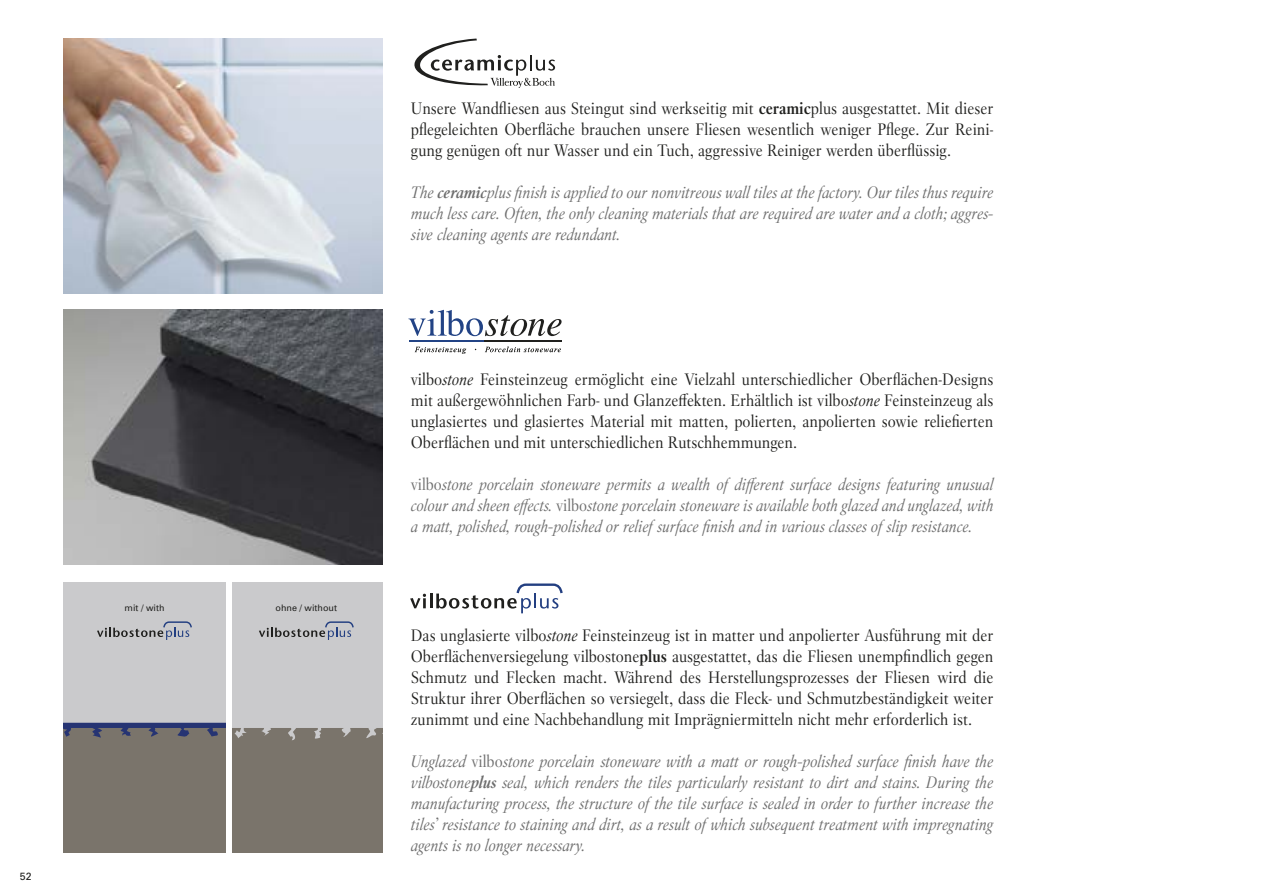
<style>
.page{position:relative;width:1263px;height:893px;background:#fff}
.page>*{position:absolute;margin:0;border:0;box-sizing:border-box;transform-origin:0 0}
.t1{font:16.5px/21px "Villeroy Boch";color:#20201e;text-align:justify}
.t2{font:italic 16.5px/21px "Villeroy Boch";color:#6e6e6e;text-align:justify}
.t3{font:10.5px "Univers";color:#20201e}
.t4{font:9px "Univers";color:#20201e}
.s1{font-weight:700}
.s2{font-style:italic}
.s3{font-style:normal}
</style>
<div class="page">
<img style="left:63px;top:310px;width:319px;height:255px">
<div style="left:63px;top:582px;width:163px;height:222px;background:#cacacc"></div>
<div style="left:232px;top:582px;width:150px;height:222px;background:#cacacc"></div>
<svg style="left:63px;top:722px;width:319px;height:130px;background:#7c7771"></svg>
<img style="left:63px;top:38px;width:319px;height:255px">
<svg style="left:414px;top:39px;width:141px;height:49px"></svg>
<svg style="left:97px;top:621px;width:95px;height:19px"></svg>
<svg style="left:259px;top:621px;width:95px;height:19px"></svg>
<svg style="left:408px;top:310px;width:153px;height:26px"></svg>
<hr style="left:483px;top:340px;width:78px;height:2px;background:#20201e">
<hr style="left:409px;top:340px;width:74px;height:2px;background:#224385">
<svg style="left:410px;top:583px;width:153px;height:30px"></svg>
<svg style="left:415px;top:347px;width:51px;height:7px"></svg>
<svg style="left:485px;top:347px;width:76px;height:5px"></svg>
<p class="t3" style="left:20px;top:870px;width:13px">52</p>
<p class="t4" style="left:125px;top:603px;width:41px">mit / with</p>
<p class="t4" style="left:276px;top:603px;width:63px">ohne / without</p>
<p class="t1" style="left:411px;top:98px;width:584px">Unsere Wandfliesen aus Steingut sind werkseitig mit <span class="s1">ceramic</span>plus ausgestattet. Mit dieser pflegeleichten Oberfläche brauchen unsere Fliesen wesentlich weniger Pflege. Zur Reini&shy;gung genügen oft nur Wasser und ein Tuch, aggressive Reiniger werden überflüssig.</p>
<p class="t2" style="left:411px;top:182px;width:584px">The <span class="s1">ceramic</span>plus finish is applied to our nonvitreous wall tiles at the factory. Our tiles thus require much less care. Often, the only cleaning materials that are required are water and a cloth; aggres&shy;sive cleaning agents are redundant.</p>
<p class="t1" style="left:411px;top:368px;width:584px">vilbo<span class="s2">stone</span> Feinsteinzeug ermöglicht eine Vielzahl unterschiedlicher Oberflächen-Designs mit außergewöhnlichen Farb- und Glanzeffekten. Erhältlich ist vilbo<span class="s2">stone</span> Feinsteinzeug als unglasiertes und glasiertes Material mit matten, polierten, anpolierten sowie reliefierten Oberflächen und mit unterschiedlichen Rutschhemmungen.</p>
<p class="t2" style="left:411px;top:473px;width:584px"><span class="s3">vilbo</span>stone porcelain stoneware permits a wealth of different surface designs featuring unusual colour and sheen effects. <span class="s3">vilbo</span>stone porcelain stoneware is available both glazed and unglazed, with a matt, polished, rough-polished or relief surface finish and in various classes of slip resistance.</p>
<p class="t1" style="left:411px;top:624px;width:584px">Das unglasierte vilbo<span class="s2">stone</span> Feinsteinzeug ist in matter und anpolierter Ausführung mit der Oberflächenversiegelung vilbostone<span class="s1">plus</span> ausgestattet, das die Fliesen unempfindlich gegen Schmutz und Flecken macht. Während des Herstellungsprozesses der Fliesen wird die Struktur ihrer Oberflächen so versiegelt, dass die Fleck- und Schmutzbeständigkeit weiter zunimmt und eine Nachbehandlung mit Imprägniermitteln nicht mehr erforderlich ist.</p>
<p class="t2" style="left:411px;top:750px;width:584px">Unglazed <span class="s3">vilbo</span>stone porcelain stoneware with a matt or rough-polished surface finish have the vilbostone<span class="s1">plus</span> seal, which renders the tiles particularly resistant to dirt and stains. During the manufacturing process, the structure of the tile surface is sealed in order to further increase the tiles’ resistance to staining and dirt, as a result of which subsequent treatment with impregnating agents is no longer necessary.</p>
</div>
